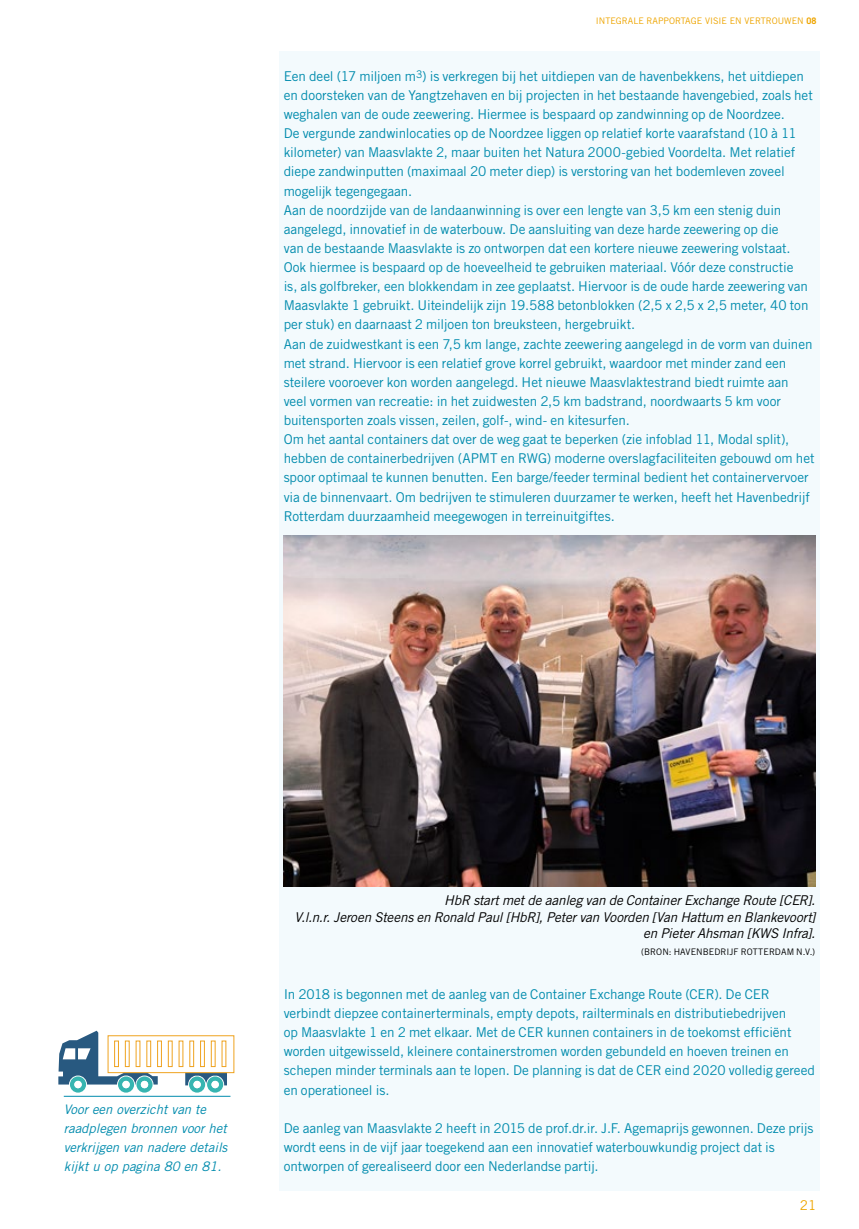
<style>
.page{position:relative;width:859px;height:1229px;background:#fff}
.page>*{position:absolute;margin:0;border:0;box-sizing:border-box;transform-origin:0 0}
._04_BROOD{font:13.5px/19.2px "Trade Gothic LT Std";letter-spacing:-.005em;color:#008bad}
._20_BIJSCHRIFT{font:italic 13.5px/16.5px "Trade Gothic LT Std";letter-spacing:-.01em;color:#000;text-align:right}
.t1{font:13.5px "Trade Gothic LT Std";color:#eea500}
.t2{font:italic 13.2px/19px "Trade Gothic LT Std";color:#008bad}
.t3{font:9px "Trade Gothic LT Std";color:#eea500}
._20_BIJSCHRIFT-2{font:9px "Trade Gothic LT Std";letter-spacing:.005em;color:#000}
.s1{font-weight:700}
</style>
<div class="page">
<hr style="left:64px;top:1096px;width:166px;height:1px;background:#008bad">
<div style="left:279px;top:51px;width:540px;height:1139px;background:#f3fafd"></div>
<img style="left:284px;top:535px;width:531px;height:352px">
<div style="left:157px;top:1041px;width:5px;height:26px;border:1px solid #efa320"></div>
<div style="left:168px;top:1041px;width:4px;height:26px;border:1px solid #efa320"></div>
<div style="left:189px;top:1041px;width:5px;height:26px;border:1px solid #efa320"></div>
<div style="left:200px;top:1041px;width:5px;height:26px;border:1px solid #efa320"></div>
<div style="left:211px;top:1041px;width:4px;height:26px;border:1px solid #efa320"></div>
<svg style="left:58px;top:1031px;width:100px;height:61px"></svg>
<div style="left:141px;top:1081px;width:7px;height:7px;background:#fff;border-radius:50%"></div>
<svg style="left:185px;top:1073px;width:42px;height:19px"></svg>
<div style="left:108px;top:1035px;width:126px;height:38px;border:1px solid #efa320"></div>
<p class="t3" style="left:596px;top:15px;width:222px">INTEGRALE RAPPORTAGE VISIE EN VERTROUWEN <span class="s1">08</span></p>
<p class="_04_BROOD" style="left:284px;top:66px;width:531px">Een deel (17 miljoen m<sup>3</sup>) is verkregen bij het uitdiepen van de havenbekkens, het uitdiepen en doorsteken van de Yangtzehaven en bij projecten in het bestaande havengebied, zoals het weghalen van de oude zeewering. Hiermee is bespaard op zandwinning op de Noordzee.</p>
<p class="_04_BROOD" style="left:284px;top:124px;width:514px">De vergunde zandwinlocaties op de Noordzee liggen op relatief korte vaarafstand (10 à 11 kilometer) van Maasvlakte 2, maar buiten het Natura 2000-gebied Voordelta. Met relatief diepe zandwinputten (maximaal 20 meter diep) is verstoring van het bodemleven zoveel mogelijk tegengegaan.</p>
<p class="_04_BROOD" style="left:284px;top:200px;width:526px">Aan de noordzijde van de landaanwinning is over een lengte van 3,5 km een stenig duin aangelegd, innovatief in de waterbouw. De aansluiting van deze harde zeewering op die<br>van de bestaande Maasvlakte is zo ontworpen dat een kortere nieuwe zeewering volstaat.<br>Ook hiermee is bespaard op de hoeveelheid te gebruiken materiaal. Vóór deze constructie is, als golfbreker, een blokkendam in zee geplaatst. Hiervoor is de oude harde zeewering van Maasvlakte 1 gebruikt. Uiteindelijk zijn 19.588 betonblokken (2,5 x 2,5 x 2,5 meter, 40 ton per stuk) en daarnaast 2 miljoen ton breuksteen, hergebruikt.</p>
<p class="_04_BROOD" style="left:284px;top:334px;width:530px">Aan de zuidwestkant is een 7,5 km lange, zachte zeewering aangelegd in de vorm van duinen met strand. Hiervoor is een relatief grove korrel gebruikt, waardoor met minder zand een steilere vooroever kon worden aangelegd. Het nieuwe Maasvlaktestrand biedt ruimte aan veel vormen van recreatie: in het zuidwesten 2,5 km badstrand, noordwaarts 5 km voor buitensporten zoals vissen, zeilen, golf-, wind- en kitesurfen.</p>
<p class="_04_BROOD" style="left:284px;top:430px;width:532px">Om het aantal containers dat over de weg gaat te beperken (zie infoblad 11, Modal split), hebben de containerbedrijven (APMT en RWG) moderne overslagfaciliteiten gebouwd om het spoor optimaal te kunnen benutten. Een barge/feeder terminal bedient het containervervoer via de binnenvaart. Om bedrijven te stimuleren duurzamer te werken, heeft het Havenbedrijf Rotterdam duurzaamheid meegewogen in terreinuitgiftes.</p>
<p class="t2" style="left:64px;top:1100px;width:165px">Voor een overzicht van te raadplegen bronnen voor het verkrijgen van nadere details kijkt u op pagina 80 en 81.</p>
<p class="_20_BIJSCHRIFT" style="left:294px;top:892px;width:522px">HbR start met de aanleg van de Container Exchange Route [CER].<br>V.l.n.r. Jeroen Steens en Ronald Paul [HbR], Peter van Voorden [Van Hattum en Blankevoort] en Pieter Ahsman [KWS Infra].</p>
<p class="_20_BIJSCHRIFT-2" style="left:641px;top:946px;width:176px">(BRON: HAVENBEDRIJF ROTTERDAM N.V.)</p>
<p class="_04_BROOD" style="left:284px;top:984px;width:533px">In 2018 is begonnen met de aanleg van de Container Exchange Route (CER). De CER verbindt diepzee containerterminals, empty depots, railterminals en distributiebedrijven<br>op Maasvlakte 1 en 2 met elkaar. Met de CER kunnen containers in de toekomst efficiënt worden uitgewisseld, kleinere containerstromen worden gebundeld en hoeven treinen en schepen minder terminals aan te lopen. De planning is dat de CER eind 2020 volledig gereed en operationeel is.</p>
<p class="_04_BROOD" style="left:284px;top:1118px;width:531px">De aanleg van Maasvlakte 2 heeft in 2015 de prof.dr.ir. J.F. Agemaprijs gewonnen. Deze prijs wordt eens in de vijf jaar toegekend aan een innovatief waterbouwkundig project dat is ontworpen of gerealiseerd door een Nederlandse partij.</p>
<p class="t1" style="left:800px;top:1197px;width:18px">21</p>
</div>
